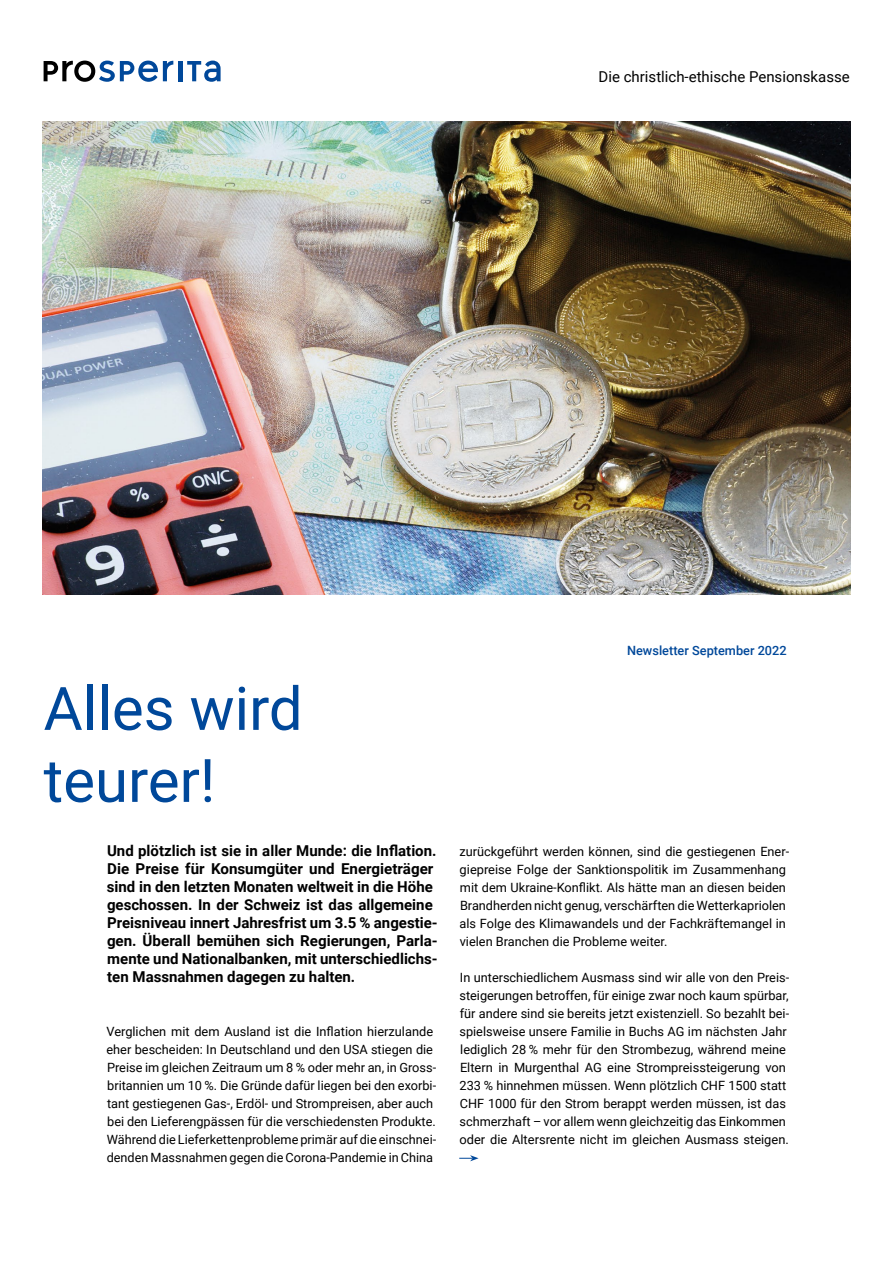
<style>
.page{position:relative;width:893px;height:1263px;background:#fff}
.page>*{position:absolute;margin:0;border:0;box-sizing:border-box;transform-origin:0 0}
.Haupttitel{font:60px "Roboto";color:#00489a}
.Einleitungstext_2spa{font:700 15px/18px "Roboto";color:#000}
.t1{font:15px "Roboto";color:#000}
.Text_2spaltig{font:12.75px/18px "Roboto";color:#000}
.t2{font:500 12.75px "Roboto";color:#00489a}
</style>
<div class="page">
<img style="left:42px;top:121px;width:808px;height:474px">
<hr style="left:178px;top:61px;width:4px;height:20px;background:#00489a">
<svg style="left:44px;top:61px;width:129px;height:21px"></svg>
<svg style="left:187px;top:61px;width:34px;height:21px"></svg>
<svg style="left:459px;top:1155px;width:20px;height:6px"></svg>
<p class="t1" style="left:599px;top:66px;width:253px">Die christlich-ethische Pensionskasse</p>
<p class="Haupttitel" style="left:44px;top:666px;width:261px">Alles wird</p>
<p class="Haupttitel" style="left:44px;top:738px;width:173px">teurer!</p>
<p class="Einleitungstext_2spa" style="left:107px;top:841px;width:332px">Und plötzlich ist sie in aller Munde: die Inflation.<br>Die Preise für Konsumgüter und Energieträger sind in den letzten Monaten weltweit in die Höhe geschossen. In der Schweiz ist das allgemeine Preisniveau innert Jahresfrist um 3.5 % angestie&shy;gen. Überall bemühen sich Regierungen, Parla&shy;mente und Nationalbanken, mit unterschiedlichs&shy;ten Massnahmen dagegen zu halten.</p>
<p class="Text_2spaltig" style="left:106px;top:1022px;width:331px">Verglichen mit dem Ausland ist die Inflation hierzulande eher bescheiden: In Deutschland und den USA stiegen die Preise im gleichen Zeitraum um 8 % oder mehr an, in Gross&shy;britannien um 10 %. Die Gründe dafür liegen bei den exorbi&shy;tant gestiegenen Gas-, Erdöl- und Strompreisen, aber auch bei den Lieferengpässen für die verschiedensten Produkte.<br>Während die Lieferkettenprobleme primär auf die einschnei&shy;denden Massnahmen gegen die Corona-Pandemie in China</p>
<p class="t2" style="left:627px;top:641px;width:161px">Newsletter September 2022</p>
<p class="Text_2spaltig" style="left:459px;top:842px;width:331px">zurückgeführt werden können, sind die gestiegenen Ener&shy;giepreise Folge der Sanktionspolitik im Zusammenhang mit dem Ukraine-Konflikt. Als hätte man an diesen beiden Brandherden nicht genug, verschärften die Wetterkapriolen als Folge des Klimawandels und der Fachkräftemangel in vielen Branchen die Probleme weiter.</p>
<p class="Text_2spaltig" style="left:459px;top:968px;width:331px">In unterschiedlichem Ausmass sind wir alle von den Preis&shy;steigerungen betroffen, für einige zwar noch kaum spürbar, für andere sind sie bereits jetzt existenziell. So bezahlt bei&shy;spielsweise unsere Familie in Buchs AG im nächsten Jahr lediglich 28 % mehr für den Strombezug, während meine Eltern in Murgenthal AG eine Strompreissteigerung von 233 % hinnehmen müssen. Wenn plötzlich CHF 1500 statt CHF 1000 für den Strom berappt werden müssen, ist das schmerzhaft – vor allem wenn gleichzeitig das Einkommen oder die Altersrente nicht im gleichen Ausmass steigen.</p>
</div>
